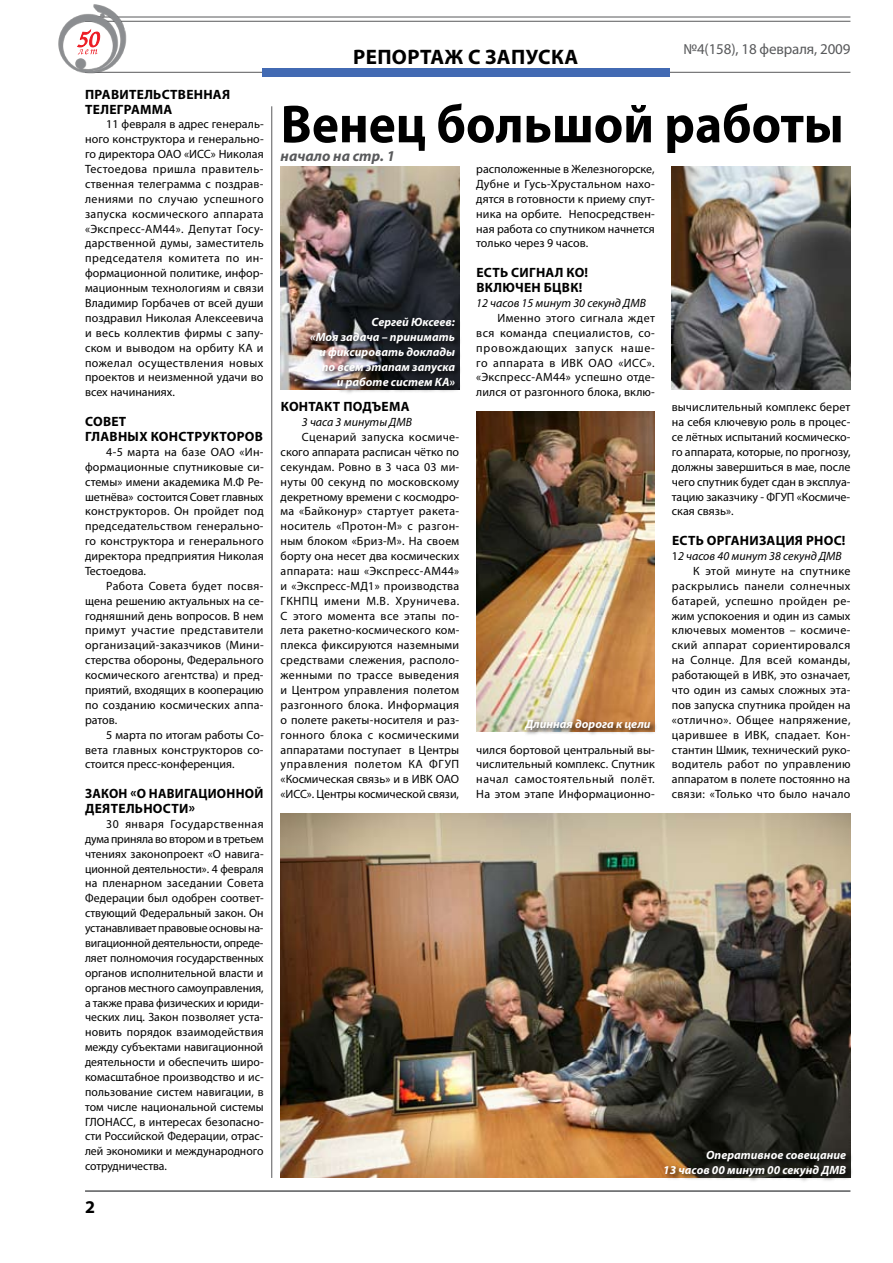
<style>
.page{position:relative;width:893px;height:1263px;background:#fff}
.page>*{position:absolute;margin:0;border:0;box-sizing:border-box;transform-origin:0 0}
.t1{font:700 54px "Myriad Pro";color:#000;scale:.95 1}
.t2{font:700 21px "Myriad Pro";letter-spacing:.02em;color:#000}
.t3{font:700 18px "Myriad Pro";color:#000}
.t4{font:15px "Myriad Pro";letter-spacing:-.01em;color:#58595b}
.t5{font:italic 700 15px "Myriad Pro";color:#58595b}
.t6{font:700 13.5px/14.9px "Myriad Pro";letter-spacing:.02em;color:#000}
.t7{font:700 13.5px/14.9px "Myriad Pro";letter-spacing:.02em;color:#000;scale:.96 1}
.t8{font:12px/14.9px "Myriad Pro";letter-spacing:.01em;color:#000;text-align:justify}
.t9{font:italic 700 12px/14.9px "Myriad Pro";color:#fff;text-align:right}
.t10{font:12px "Myriad Pro";letter-spacing:.04em;color:#000}
.t11{font:12px "Myriad Pro";letter-spacing:.035em;color:#000}
.t12{font:italic 12px "Myriad Pro";color:#000}
.t13{font:12px "Myriad Pro";letter-spacing:.03em;color:#000}
.s1{font-style:normal}
</style>
<div class="page">
<hr style="left:85px;top:17px;width:765px;height:1px;background:#58595b">
<hr style="left:85px;top:72px;width:765px;height:1px;background:#58595b">
<hr style="left:85px;top:21px;width:765px;height:1px;background:#58595b">
<hr style="left:85px;top:1190px;width:765px;height:2px;background:#58595b">
<img style="left:58px;top:4px;width:72px;height:70px">
<svg style="left:77px;top:29px;width:23px;height:25px"></svg>
<div style="left:262px;top:68px;width:407px;height:9px;background:#426ab3"></div>
<hr style="left:271px;top:106px;width:1px;height:1072px;background:#58595b">
<img style="left:476px;top:411px;width:179px;height:320px">
<img style="left:672px;top:166px;width:178px;height:224px">
<img style="left:281px;top:813px;width:569px;height:365px">
<div style="left:664px;top:1149px;width:229px;height:62px;background:#000;opacity:.75"></div>
<div style="left:523px;top:717px;width:203px;height:37px;background:#000;opacity:.75"></div>
<img style="left:281px;top:166px;width:178px;height:224px">
<div style="left:309px;top:316px;width:203px;height:106px;background:#000;opacity:.75"></div>
<p class="t6" style="left:85px;top:86px;width:146px">Правительственная телеграмма</p>
<p class="t8" style="left:85px;top:117px;width:180px;text-indent:21px">11 февраля в адрес генераль&shy;ного конструктора и генерально&shy;го директора ОАО «ИСС» Николая Тестоедова пришла правитель&shy;ственная телеграмма с поздрав&shy;лениями по случаю успешного запуска космического аппарата «Экспресс-АМ44». Депутат Госу&shy;дарственной думы, заместитель председателя комитета по ин&shy;формационной политике, инфор&shy;мационным технологиям и связи Владимир Горбачев от всей души поздравил Николая Алексеевича и весь коллектив фирмы с запу&shy;ском и выводом на орбиту КА и пожелал осуществления новых проектов и неизменной удачи во всех начинаниях.</p>
<p class="t6" style="left:85px;top:414px;width:10px">Сов</p>
<p class="t6" style="left:85px;top:414px;width:170px;text-indent:26px">ет<br>Главных конструкторов</p>
<p class="t8" style="left:85px;top:444px;width:180px;text-indent:21px">4-5 марта на базе ОАО «Ин&shy;формационные спутниковые си&shy;стемы» имени академика М.Ф Ре&shy;шетнёва» состоится Совет главных конструкторов. Он пройдет под председательством генерально&shy;го конструктора и генерального директора предприятия Николая Тестоедова.</p>
<p class="t8" style="left:85px;top:578px;width:180px;text-indent:21px">Работа Совета будет посвя&shy;щена решению актуальных на се&shy;годняшний день вопросов. В нем примут участие представители организаций-заказчиков (Мини&shy;стерства обороны, Федерального космического агентства) и пред&shy;приятий, входящих в кооперацию по созданию космических аппа&shy;ратов.</p>
<p class="t8" style="left:85px;top:727px;width:180px;text-indent:21px">5 марта по итогам работы Со&shy;вета главных конструкторов со&shy;стоится пресс-конференция.</p>
<p class="t7" style="left:85px;top:786px;width:187px">Закон «О навигационной деятельности»</p>
<p class="t8" style="left:85px;top:816px;width:180px;text-indent:21px">30 января Государственная дума приняла во втором и в третьем чтениях законопроект «О навига&shy;ционной деятельности». 4 февраля на пленарном заседании Совета Федерации был одобрен соответ&shy;ствующий Федеральный закон. Он устанавливает правовые основы на&shy;вигационной деятельности, опреде&shy;ляет полномочия государственных органов исполнительной власти и органов местного самоуправления, а также права физических и юриди&shy;ческих лиц. Закон позволяет уста&shy;новить порядок взаимодействия между субъектами навигационной деятельности и обеспечить широ&shy;комасштабное производство и ис&shy;пользование систем навигации, в том числе национальной системы ГЛОНАСС, в интересах безопасно&shy;сти Российской Федерации, отрас&shy;лей экономики и международного сотрудничества.</p>
<h3 class="t3" style="left:85px;top:1195px;width:11px">2</h3>
<h2 class="t2" style="left:353px;top:43px;width:227px">Репортаж с запуска</h2>
<p class="t4" style="left:683px;top:39px;width:168px">№4(158), 18 февраля, 2009</p>
<h1 class="t1" style="left:281px;top:89px;width:594px">Венец большой работы</h1>
<p class="t5" style="left:281px;top:146px;width:116px">начало на стр. 1</p>
<p class="t8" style="left:476px;top:161px;width:180px">расположенные в Железногорске, Дубне и Гусь-Хрустальном нахо&shy;дятся в готовности к приему спут&shy;ника на орбите. Непосредствен&shy;ная работа со спутником начнется только через 9 часов.</p>
<p class="t6" style="left:476px;top:265px;width:113px">Есть сигнал КО!<br>Включен БЦВК!</p>
<p class="t12" style="left:476px;top:296px;width:171px">12 часов 15 минут 30 секунд ДМВ</p>
<p class="t8" style="left:476px;top:310px;width:180px;text-indent:21px">Именно этого сигнала ждет вся команда специалистов, со&shy;провождающих запуск наше&shy;го аппарата в ИВК ОАО «ИСС». «Экспресс-АМ44» успешно отде&shy;лился от разгонного блока, вклю-</p>
<p class="t9" style="left:310px;top:314px;width:146px">Сергей Юксеев:<br>«Моя задача – принимать и фиксировать доклады по всем этапам запуска<br>и работе систем КА»</p>
<p class="t6" style="left:281px;top:399px;width:130px">Контакт подъема</p>
<p class="t12" style="left:302px;top:415px;width:112px">3 часа 3 минуты ДМВ</p>
<p class="t8" style="left:281px;top:429px;width:180px;text-indent:21px">Сценарий запуска космиче&shy;ского аппарата расписан чётко по секундам. Ровно в 3 часа 03 ми&shy;нуты 00 секунд по московскому декретному времени с космодро&shy;ма «Байконур» стартует ракета&shy;носитель «Протон-М» с разгон&shy;ным блоком «Бриз-М». На своем борту она несет два космических аппарата: наш «Экспресс-АМ44» и «Экспресс-МД1» производства ГКНПЦ имени М.В. Хруничева.<br>С этого момента все этапы по&shy;лета ракетно-космического ком&shy;плекса фиксируются наземными средствами слежения, располо&shy;женными по трассе выведения и Центром управления полетом разгонного блока. Информация о полете ракеты-носителя и раз&shy;гонного блока с космическими аппаратами поступает в Центры управления полетом КА ФГУП «Космическая связь» и в ИВК ОАО «ИСС». Центры космической связи,</p>
<p class="t9" style="left:525px;top:716px;width:127px">Длинная дорога к цели</p>
<p class="t8" style="left:476px;top:742px;width:180px">чился бортовой центральный вы&shy;числительный комплекс. Спутник начал самостоятельный полёт.<br>На этом этапе Информационно-</p>
<p class="t8" style="left:672px;top:400px;width:180px">вычислительный комплекс берет на себя ключевую роль в процес&shy;се лётных испытаний космическо&shy;го аппарата, которые, по прогнозу, должны завершиться в мае, после чего спутник будет сдан в эксплуа&shy;тацию заказчику - ФГУП «Космиче&shy;ская связь».</p>
<p class="t6" style="left:672px;top:533px;width:175px">Есть организация РНОС!</p>
<p class="t12" style="left:672px;top:549px;width:171px"><span class="s1">1</span>2 часов 40 минут 38 секунд ДМВ</p>
<p class="t10" style="left:693px;top:563px;width:159px">К этой минуте на спутнике</p>
<p class="t10" style="left:672px;top:578px;width:180px">раскрылись панели солнечных</p>
<p class="t10" style="left:672px;top:593px;width:180px">батарей, успешно пройден ре-</p>
<p class="t8" style="left:672px;top:608px;width:180px">жим успокоения и один из самых</p>
<p class="t8" style="left:672px;top:623px;width:180px">ключевых моментов – космиче-</p>
<p class="t11" style="left:672px;top:638px;width:180px">ский аппарат сориентировался</p>
<p class="t10" style="left:672px;top:653px;width:180px">на Солнце. Для всей команды,</p>
<p class="t8" style="left:672px;top:667px;width:180px">работающей в ИВК, это означает,</p>
<p class="t8" style="left:672px;top:682px;width:180px">что один из самых сложных эта-</p>
<p class="t8" style="left:672px;top:697px;width:180px">пов запуска спутника пройден на</p>
<p class="t11" style="left:672px;top:712px;width:180px">«отлично». Общее напряжение,</p>
<p class="t11" style="left:672px;top:727px;width:180px">царившее в ИВК, спадает. Кон-</p>
<p class="t8" style="left:672px;top:742px;width:180px">стантин Шмик, технический руко-</p>
<p class="t13" style="left:672px;top:757px;width:180px">водитель работ по управлению</p>
<p class="t8" style="left:672px;top:772px;width:180px">аппаратом в полете постоянно на</p>
<p class="t8" style="left:672px;top:786px;width:180px">связи: «Только что было начало</p>
<p class="t9" style="left:663px;top:1147px;width:184px">Оперативное совещание<br>13 часов 00 минут 00 секунд ДМВ</p>
</div>
